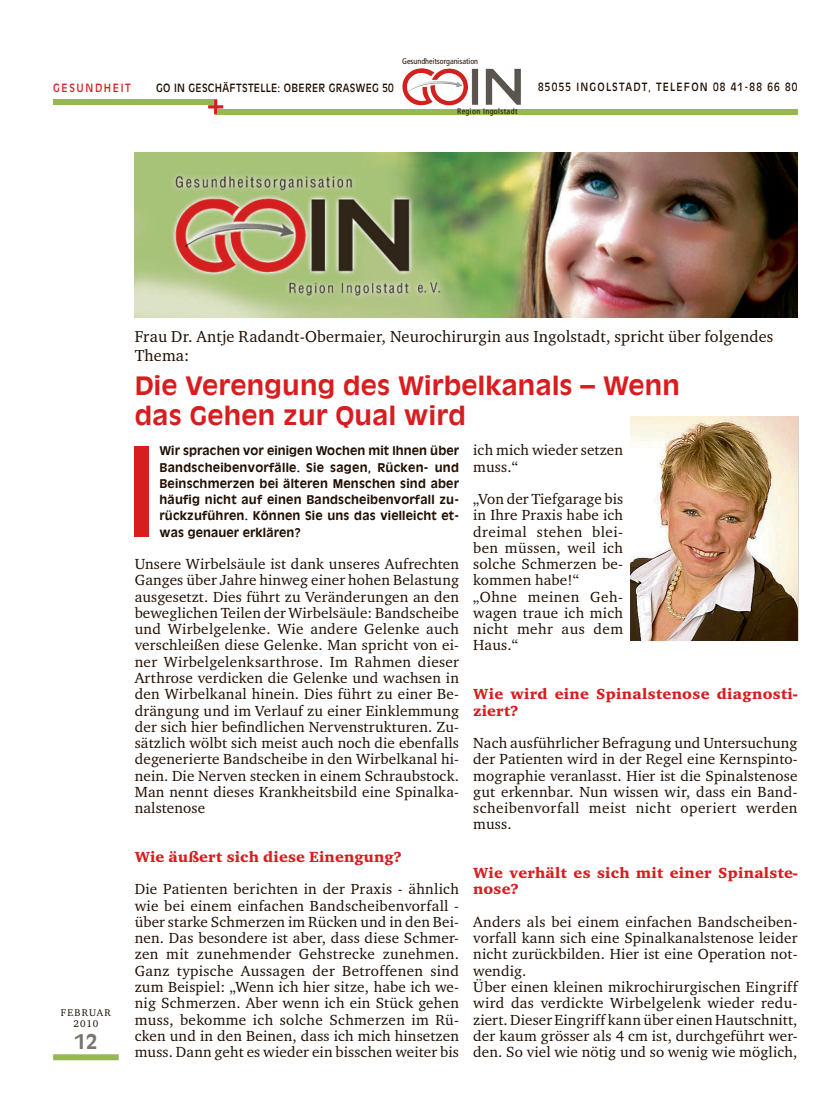
<style>
.page{position:relative;width:833px;height:1117px;background:#fff}
.page>*{position:absolute;margin:0;border:0;box-sizing:border-box;transform-origin:0 0}
.t1{font:700 25px/30px "Antique Olive LT";letter-spacing:.01em;color:#d81d1f;scale:1.05 1}
.t2{font:700 20px "Antique Olive LT";color:#797572}
.t3{font:16.25px/18.8px "Charter ITC";letter-spacing:.01em;color:#200e00}
.t4{font:15px/16.2px "Charter ITC";letter-spacing:.015em;color:#200e00;text-align:justify}
.t5{font:15px/16.2px "Charter ITC Blac";letter-spacing:.02em;color:#d81d1f}
.t6{font:700 11.88px/16.2px "Antique Olive LT";letter-spacing:.015em;color:#200e00;text-align:justify}
.t7{font:11.25px "Antique Olive LT";letter-spacing:.03em;color:#200e00;scale:.9 1}
.t8{font:11.25px "Antique Olive LT";letter-spacing:.12em;color:#200e00;scale:.9 1}
.t9{font:11.25px "Antique Olive LT";letter-spacing:.16em;color:#d81d1f;scale:.9 1}
.t10{font:10px/11.2px "Charter ITC";letter-spacing:.12em;color:#200e00;text-align:center}
.t11{font:condensed 8px "Frutiger LT";color:#200e00}
.t12{font:condensed 8px "Frutiger LT";letter-spacing:.05em;color:#200e00}
</style>
<div class="page">
<svg style="left:208px;top:99px;width:15px;height:15px"></svg>
<div style="left:53px;top:99px;width:161px;height:6px;background:#95b952"></div>
<div style="left:217px;top:108px;width:581px;height:6px;background:#95b952"></div>
<svg style="left:53px;top:1054px;width:66px;height:5px"></svg>
<img style="left:402px;top:68px;width:119px;height:37px">
<img style="left:135px;top:152px;width:662px;height:165px">
<img style="left:630px;top:416px;width:167px;height:224px">
<div style="left:135px;top:446px;width:14px;height:90px;background:#d81d1f"></div>
<p class="t11" style="left:402px;top:58px;width:77px">Gesundheitsorganisation</p>
<p class="t9" style="left:53px;top:83px;width:88px">GESUNDHEIT</p>
<p class="t7" style="left:156px;top:83px;width:265px">GO IN GESCHÄFTSTELLE: OBERER GRASWEG 50</p>
<p class="t8" style="left:538px;top:83px;width:290px">85055 INGOLSTADT, TELEFON 08 41-88 66 80</p>
<p class="t12" style="left:457px;top:108px;width:62px">Region Ingolstadt</p>
<p class="t10" style="left:61px;top:1007px;width:52px">FEBRUAR<br>2010</p>
<h2 class="t2" style="left:75px;top:1033px;width:24px">12</h2>
<p class="t3" style="left:135px;top:328px;width:640px">Frau Dr. Antje Radandt-Obermaier, Neurochirurgin aus Ingolstadt, spricht über folgendes<br>Thema:</p>
<h1 class="t1" style="left:135px;top:372px;width:521px">Die Verengung des Wirbelkanals – Wenn das Gehen zur Qual wird</h1>
<p class="t6" style="left:159px;top:443px;width:301px">Wir sprachen vor einigen Wochen mit Ihnen über Bandscheibenvorfälle. Sie sagen, Rücken- und Beinschmerzen bei älteren Menschen sind aber häufig nicht auf einen Bandscheibenvorfall zu&shy;rückzuführen. Können Sie uns das vielleicht et&shy;was genauer erklären?</p>
<p class="t4" style="left:473px;top:443px;width:151px">ich mich wieder setzen muss.“</p>
<p class="t4" style="left:473px;top:492px;width:151px;text-align:left">„Von der Tiefgarage bis in Ihre Praxis habe ich dreimal stehen blei&shy;ben müssen, weil ich solche Schmerzen be&shy;kommen habe!“ „Ohne meinen Geh&shy;wagen traue ich mich nicht mehr aus dem<br>Haus.“</p>
<p class="t5" style="left:473px;top:687px;width:326px">Wie wird eine Spinalstenose diagnosti&shy;ziert?</p>
<p class="t4" style="left:473px;top:735px;width:326px">Nach ausführlicher Befragung und Untersuchung der Patienten wird in der Regel eine Kernspinto&shy;mographie veranlasst. Hier ist die Spinalstenose gut erkennbar. Nun wissen wir, dass ein Band&shy;scheibenvorfall meist nicht operiert werden muss.</p>
<p class="t5" style="left:473px;top:865px;width:326px">Wie verhält es sich mit einer Spinalste&shy;nose?</p>
<p class="t4" style="left:473px;top:914px;width:326px;text-align:left">Anders als bei einem einfachen Bandscheiben&shy;vorfall kann sich eine Spinalkanalstenose leider nicht zurückbilden. Hier ist eine Operation not&shy;wendig.<br>Über einen kleinen mikrochirurgischen Eingriff wird das verdickte Wirbelgelenk wieder redu&shy;ziert. Dieser Eingriff kann über einen Hautschnitt, der kaum grösser als 4 cm ist, durchgeführt wer&shy;den. So viel wie nötig und so wenig wie möglich,</p>
<p class="t4" style="left:135px;top:557px;width:326px">Unsere Wirbelsäule ist dank unseres Aufrechten Ganges über Jahre hinweg einer hohen Belastung ausgesetzt. Dies führt zu Veränderungen an den beweglichen Teilen der Wirbelsäule: Bandscheibe und Wirbelgelenke. Wie andere Gelenke auch verschleißen diese Gelenke. Man spricht von ei&shy;ner Wirbelgelenksarthrose. Im Rahmen dieser Arthrose verdicken die Gelenke und wachsen in den Wirbelkanal hinein. Dies führt zu einer Be&shy;drängung und im Verlauf zu einer Einklemmung der sich hier befindlichen Nervenstrukturen. Zu&shy;sätzlich wölbt sich meist auch noch die ebenfalls degenerierte Bandscheibe in den Wirbelkanal hi&shy;nein. Die Nerven stecken in einem Schraubstock.<br>Man nennt dieses Krankheitsbild eine Spinalka&shy;nalstenose</p>
<p class="t5" style="left:135px;top:849px;width:268px">Wie äußert sich diese Einengung?</p>
<p class="t4" style="left:135px;top:882px;width:326px">Die Patienten berichten in der Praxis - ähnlich wie bei einem einfachen Bandscheibenvorfall - über starke Schmerzen im Rücken und in den Bei&shy;nen. Das besondere ist aber, dass diese Schmer&shy;zen mit zunehmender Gehstrecke zunehmen.<br>Ganz typische Aussagen der Betroffenen sind zum Beispiel: „Wenn ich hier sitze, habe ich we&shy;nig Schmerzen. Aber wenn ich ein Stück gehen muss, bekomme ich solche Schmerzen im Rü&shy;cken und in den Beinen, dass ich mich hinsetzen muss. Dann geht es wieder ein bisschen weiter bis</p>
</div>
